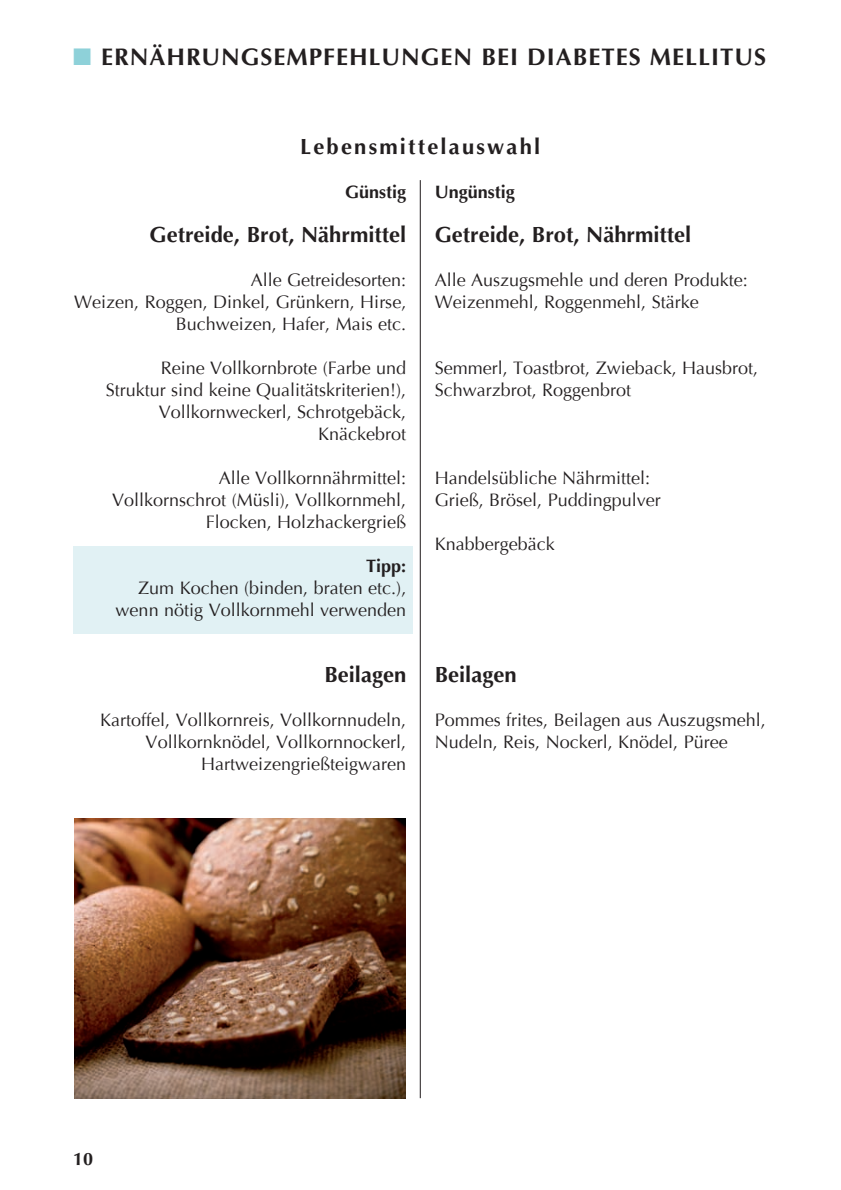
<style>
.page{position:relative;width:841px;height:1190px;background:#fff}
.page>*{position:absolute;margin:0;border:0;box-sizing:border-box;transform-origin:0 0}
.Hauptüberschrift{font:700 24px "Optima LT Std";letter-spacing:.04em;color:#231f20}
.Überschrift_Rezepte{font:700 22px "Optima LT Std";color:#231f20}
.Überschrift_Rezepte-2{font:700 22px "Optima LT Std";letter-spacing:.1em;color:#231f20}
.rezepte_grundschrift{font:18px/22px "Optima";color:#231f20;text-align:right}
.rezepte_grundschrift-2{font:700 18px "Optima LT Std";color:#231f20}
.s1{color:#8ed1d9}
</style>
<div class="page">
<div style="left:73px;top:546px;width:340px;height:88px;background:#e1f1f4"></div>
<hr style="left:420px;top:180px;width:1px;height:918px;background:#231f20">
<img style="left:74px;top:818px;width:331px;height:280px">
<p class="Hauptüberschrift" style="left:73px;top:43px;width:694px"><span class="s1">■</span> ERNÄHRUNGSEMPFEHLUNGEN BEI DIABETES MELLITUS</p>
<p class="Überschrift_Rezepte-2" style="left:300px;top:133px;width:242px">Lebensmittelauswahl</p>
<p class="rezepte_grundschrift-2" style="left:345px;top:181px;width:63px">Günstig</p>
<p class="Überschrift_Rezepte" style="left:150px;top:221px;width:258px">Getreide, Brot, Nährmittel</p>
<p class="rezepte_grundschrift" style="left:251px;top:269px;width:157px">Alle Getreidesorten:</p>
<p class="rezepte_grundschrift" style="left:74px;top:291px;width:334px">Weizen, Roggen, Dinkel, Grünkern, Hirse,<br>Buchweizen, Hafer, Mais etc.</p>
<p class="rezepte_grundschrift" style="left:106px;top:357px;width:302px">Reine Vollkornbrote (Farbe und<br>Struktur sind keine Qualitätskriterien!),<br>Vollkornweckerl, Schrotgebäck,<br>Knäckebrot</p>
<p class="rezepte_grundschrift" style="left:219px;top:467px;width:189px">Alle Vollkornnährmittel:</p>
<p class="rezepte_grundschrift" style="left:112px;top:489px;width:296px">Vollkornschrot (Müsli), Vollkornmehl,<br>Flocken, Holzhackergrieß</p>
<p class="rezepte_grundschrift-2" style="left:366px;top:555px;width:42px">Tipp:</p>
<p class="rezepte_grundschrift" style="left:138px;top:577px;width:270px">Zum Kochen (binden, braten etc.),</p>
<p class="rezepte_grundschrift" style="left:116px;top:599px;width:292px">wenn nötig Vollkornmehl verwenden</p>
<p class="Überschrift_Rezepte" style="left:324px;top:661px;width:83px">Beilagen</p>
<p class="rezepte_grundschrift" style="left:100px;top:709px;width:308px">Kartoffel, Vollkornreis, Vollkornnudeln,<br>Vollkornknödel, Vollkornnockerl,<br>Hartweizengrießteigwaren</p>
<p class="rezepte_grundschrift-2" style="left:435px;top:181px;width:82px">Ungünstig</p>
<p class="Überschrift_Rezepte" style="left:435px;top:221px;width:258px">Getreide, Brot, Nährmittel</p>
<p class="rezepte_grundschrift" style="left:435px;top:269px;width:315px;text-align:left">Alle Auszugsmehle und deren Produkte:<br>Weizenmehl, Roggenmehl, Stärke</p>
<p class="rezepte_grundschrift" style="left:435px;top:357px;width:325px;text-align:left">Semmerl, Toastbrot, Zwieback, Hausbrot,<br>Schwarzbrot, Roggenbrot</p>
<p class="rezepte_grundschrift" style="left:435px;top:467px;width:217px">Handelsübliche Nährmittel:</p>
<p class="rezepte_grundschrift" style="left:435px;top:489px;width:228px">Grieß, Brösel, Puddingpulver</p>
<p class="rezepte_grundschrift" style="left:435px;top:533px;width:122px">Knabbergebäck</p>
<p class="Überschrift_Rezepte" style="left:435px;top:661px;width:83px">Beilagen</p>
<p class="rezepte_grundschrift" style="left:435px;top:709px;width:333px;text-align:left">Pommes frites, Beilagen aus Auszugsmehl,<br>Nudeln, Reis, Nockerl, Knödel, Püree</p>
<p class="rezepte_grundschrift-2" style="left:73px;top:1148px;width:22px">10</p>
</div>
